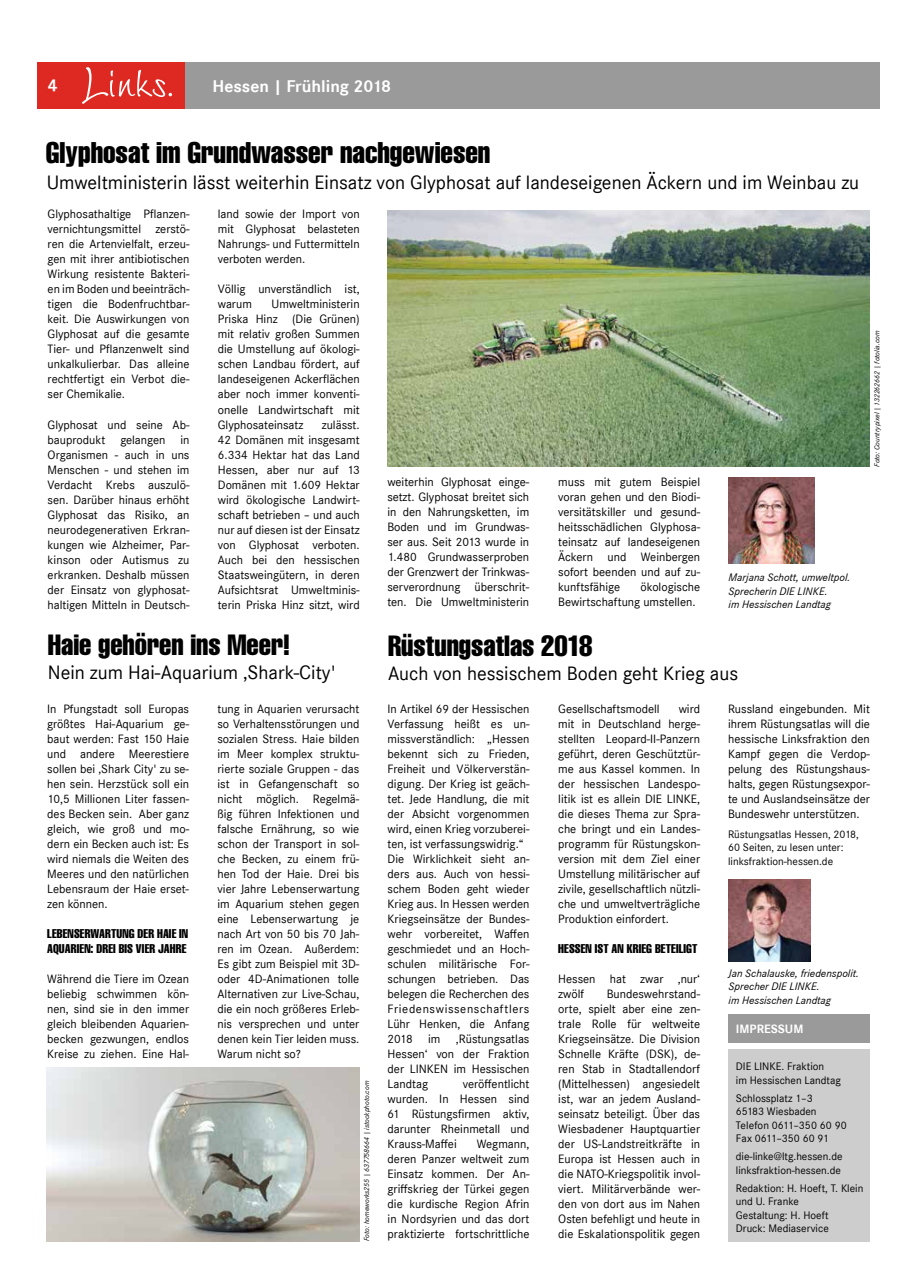
<style>
.page{position:relative;width:915px;height:1287px;background:#fff}
.page>*{position:absolute;margin:0;border:0;box-sizing:border-box;transform-origin:0 0}
.t1{font:62.5px "Wiesbaden Swing LT Std";color:#fff}
.t2{font:29.38px "Helvetica LT Std Comp";color:#000}
.t3{font:28.75px "Helvetica LT Std Comp";color:#000}
.t4{font:20px "Corporate S";color:#000}
.t5{font:700 17.5px "Corporate S";color:#fff}
.t6{font:12.5px/15px "Corporate S";color:#000;text-align:justify}
.t7{font:12.5px/15px "Helvetica LT Std Comp";letter-spacing:.01em;color:#000}
.t8{font:700 12.5px "Corporate S";color:#fff}
.t9{font:11.25px/13.5px "Corporate S";color:#000}
.t10{font:italic 11.25px/13.5px "Corporate S";color:#000}
.t11{font:italic 7.5px "Corporate S";color:#000}
</style>
<div class="page">
<div style="left:185px;top:62px;width:694px;height:47px;background:#9a9a9a"></div>
<div style="left:38px;top:62px;width:147px;height:47px;background:#de2922"></div>
<div style="left:727px;top:1014px;width:142px;height:29px;background:#9a9a9a"></div>
<div style="left:727px;top:1048px;width:142px;height:192px;background:#cdcdcd"></div>
<img style="left:47px;top:1067px;width:312px;height:173px">
<img style="left:387px;top:210px;width:482px;height:257px">
<img style="left:728px;top:478px;width:86px;height:85px">
<img style="left:728px;top:879px;width:82px;height:82px">
<h3 class="t5" style="left:48px;top:75px;width:11px">4</h3>
<h1 class="t1" style="left:83px;top:47px;width:94px">Links.</h1>
<h3 class="t5" style="left:212px;top:76px;width:180px">Hessen | Frühling 2018</h3>
<h2 class="t2" style="left:46px;top:134px;width:446px">Glyphosat im Grundwasser nachgewiesen</h2>
<h3 class="t4" style="left:47px;top:171px;width:813px">Umweltministerin lässt weiterhin Einsatz von Glyphosat auf landeseigenen Äckern und im Weinbau zu</h3>
<p class="t6" style="left:48px;top:207px;width:143px">Glyphosathaltige Pflanzen&shy;vernichtungsmittel zerstö&shy;ren die Artenvielfalt, erzeu&shy;gen mit ihrer antibiotischen Wirkung resistente Bakteri&shy;en im Boden und beeinträch&shy;tigen die Bodenfruchtbar&shy;keit. Die Auswirkungen von Glyphosat auf die gesamte Tier- und Pflanzenwelt sind unkalkulierbar. Das alleine rechtfertigt ein Verbot die&shy;ser Chemikalie.</p>
<p class="t6" style="left:48px;top:417px;width:143px">Glyphosat und seine Ab&shy;bauprodukt gelangen in Organismen - auch in uns Menschen - und stehen im Verdacht Krebs auszulö&shy;sen. Darüber hinaus erhöht Glyphosat das Risiko, an neurodegenerativen Erkran&shy;kungen wie Alzheimer, Par&shy;kinson oder Autismus zu erkranken. Deshalb müssen der Einsatz von glyphosat&shy;haltigen Mitteln in Deutsch-</p>
<p class="t6" style="left:218px;top:207px;width:143px">land sowie der Import von mit Glyphosat belasteten Nahrungs- und Futtermitteln verboten werden.</p>
<p class="t6" style="left:218px;top:282px;width:143px">Völlig unverständlich ist, warum</p>
<p class="t6" style="left:218px;top:297px;width:143px;text-indent:54px">Umweltministerin Priska Hinz (Die Grünen) mit relativ großen Summen die Umstellung auf ökologi&shy;schen Landbau fördert, auf landeseigenen Ackerflächen aber noch immer konventi&shy;onelle Landwirtschaft mit Glyphosateinsatz</p>
<p class="t6" style="left:218px;top:417px;width:143px;text-indent:104px">zulässt.<br>42 Domänen mit insgesamt 6.334 Hektar hat das Land Hessen, aber nur auf 13<br>Domänen mit 1.609 Hektar wird ökologische Landwirt&shy;schaft betrieben – und auch nur auf diesen ist der Einsatz von Glyphosat verboten.<br>Auch bei den hessischen Staatsweingütern, in deren Aufsichtsrat Umweltminis&shy;terin Priska Hinz sitzt, wird</p>
<p class="t6" style="left:387px;top:474px;width:143px">weiterhin Glyphosat einge&shy;setzt. Glyphosat breitet sich in den Nahrungsketten, im Boden und im Grundwas&shy;ser aus. Seit 2013 wurde in 1.480 Grundwasserproben der Grenzwert der Trinkwas&shy;serverordnung überschrit&shy;ten. Die Umweltministerin</p>
<p class="t6" style="left:558px;top:474px;width:143px">muss mit gutem Beispiel voran gehen und den Biodi&shy;versitätskiller und gesund&shy;heitsschädlichen Glyphosa&shy;teinsatz auf landeseigenen Äckern und Weinbergen sofort beenden und auf zu&shy;kunftsfähige</p>
<p class="t10" style="left:728px;top:570px;width:123px">Marjana Schott, umweltpol.<br>Sprecherin DIE LINKE.<br>im Hessischen Landtag</p>
<p class="t6" style="left:558px;top:579px;width:143px;text-indent:82px">ökologische<br>Bewirtschaftung umstellen.</p>
<p class="t11" style="left:872px;top:467px;width:138px;rotate:-90deg">Foto: Countrypixel | 132262662 | fotolia.com</p>
<h3 class="t3" style="left:48px;top:626px;width:244px">Haie gehören ins Meer!</h3>
<h3 class="t4" style="left:48px;top:660px;width:289px">Nein zum Hai-Aquarium ‚Shark-City'</h3>
<p class="t6" style="left:47px;top:701px;width:143px">In Pfungstadt soll Europas größtes Hai-Aquarium ge&shy;baut werden: Fast 150 Haie und andere Meerestiere sollen bei ‚Shark City' zu se&shy;hen sein. Herzstück soll ein 10,5 Millionen Liter fassen&shy;des Becken sein. Aber ganz gleich, wie groß und mo&shy;dern ein Becken auch ist: Es wird niemals die Weiten des Meeres und den natürlichen Lebensraum der Haie erset&shy;zen können.</p>
<p class="t7" style="left:47px;top:925px;width:142px">LEBENSERWARTUNG DER HAIE IN<br>AQUARIEN: DREI BIS VIER JAHRE</p>
<p class="t6" style="left:47px;top:971px;width:143px">Während die Tiere im Ozean beliebig schwimmen kön&shy;nen, sind sie in den immer gleich bleibenden Aquarien&shy;becken gezwungen, endlos Kreise zu ziehen. Eine Hal-</p>
<p class="t6" style="left:217px;top:701px;width:143px">tung in Aquarien verursacht so Verhaltensstörungen und sozialen Stress. Haie bilden im Meer komplex struktu&shy;rierte soziale Gruppen - das ist in Gefangenschaft so nicht möglich. Regelmä&shy;ßig führen Infektionen und falsche Ernährung, so wie schon der Transport in sol&shy;che Becken, zu einem frü&shy;hen Tod der Haie. Drei bis vier Jahre Lebenserwartung im Aquarium stehen gegen eine Lebenserwartung je nach Art von 50 bis 70 Jah&shy;ren im Ozean. Außerdem:<br>Es gibt zum Beispiel mit 3D&shy;oder 4D-Animationen tolle Alternativen zur Live-Schau, die ein noch größeres Erleb&shy;nis versprechen und unter denen kein Tier leiden muss.<br>Warum nicht so?</p>
<p class="t11" style="left:362px;top:1240px;width:162px;rotate:-90deg">Foto: homeworks255 | 637758664 | istockphoto.com</p>
<h3 class="t3" style="left:388px;top:627px;width:206px">Rüstungsatlas 2018</h3>
<h3 class="t4" style="left:388px;top:662px;width:351px">Auch von hessischem Boden geht Krieg aus</h3>
<p class="t6" style="left:387px;top:701px;width:143px;text-align:left">In Artikel 69 der Hessischen<br>Verfassung heißt es un&shy;missverständlich: „Hessen bekennt sich zu Frieden,<br>Freiheit und Völkerverstän&shy;digung. Der Krieg ist geäch&shy;tet. Jede Handlung, die mit der Absicht vorgenommen wird, einen Krieg vorzuberei&shy;ten, ist verfassungswidrig.“<br>Die Wirklichkeit sieht an&shy;ders aus. Auch von hessi&shy;schem Boden geht wieder<br>Krieg aus. In Hessen werden<br>Kriegseinsätze der Bundes&shy;wehr vorbereitet, Waffen geschmiedet und an Hoch&shy;schulen militärische For&shy;schungen betrieben. Das belegen die Recherchen des<br>Friedenswissenschaftlers<br>Lühr Henken, die Anfang<br>2018 im ,Rüstungsatlas<br>Hessen‘ von der Fraktion der LINKEN im Hessischen<br>Landtag</p>
<p class="t6" style="left:558px;top:701px;width:103px">Gesellschaftsmodell</p>
<p class="t6" style="left:558px;top:701px;width:143px;text-indent:120px">wird mit in Deutschland herge&shy;stellten Leopard-II-Panzern geführt, deren Geschütztür&shy;me aus Kassel kommen. In der hessischen Landespo&shy;litik ist es allein DIE LINKE, die dieses Thema zur Spra&shy;che bringt und ein Landes&shy;programm für Rüstungskon&shy;version mit dem Ziel einer Umstellung militärischer auf zivile, gesellschaftlich nützli&shy;che und umweltverträgliche Produktion einfordert.</p>
<p class="t7" style="left:558px;top:940px;width:141px">HESSEN IST AN KRIEG BETEILIGT</p>
<p class="t6" style="left:558px;top:971px;width:143px">Hessen hat zwar ,nur‘ zwölf</p>
<p class="t6" style="left:727px;top:701px;width:143px">Russland eingebunden. Mit ihrem Rüstungsatlas will die hessische Linksfraktion den Kampf gegen die Verdop&shy;pelung des Rüstungshaus&shy;halts, gegen Rüstungsexpor&shy;te und Auslandseinsätze der Bundeswehr unterstützen.</p>
<p class="t9" style="left:727px;top:827px;width:132px">Rüstungsatlas Hessen, 2018,<br>60 Seiten, zu lesen unter: linksfraktion-hessen.de</p>
<p class="t10" style="left:728px;top:966px;width:132px">Jan Schalauske, friedenspolit.<br>Sprecher DIE LINKE.<br>im Hessischen Landtag</p>
<p class="t6" style="left:558px;top:986px;width:143px;text-indent:48px">Bundeswehrstand&shy;orte, spielt aber eine zen&shy;trale Rolle für weltweite Kriegseinsätze. Die Division Schnelle Kräfte (DSK), de&shy;ren Stab in Stadtallendorf (Mittelhessen) angesiedelt ist, war an jedem Ausland&shy;seinsatz beteiligt. Über das Wiesbadener Hauptquartier der US-Landstreitkräfte in Europa ist Hessen auch in die NATO-Kriegspolitik invol&shy;viert. Militärverbände wer&shy;den von dort aus im Nahen Osten befehligt und heute in die Eskalationspolitik gegen</p>
<p class="t8" style="left:735px;top:1021px;width:69px">IMPRESSUM</p>
<p class="t9" style="left:735px;top:1059px;width:106px">DIE LINKE. Fraktion<br>im Hessischen Landtag</p>
<p class="t9" style="left:735px;top:1091px;width:112px">Schlossplatz 1–3<br>65183 Wiesbaden<br>Telefon 0611–350 60 90<br>Fax 0611–350 60 91</p>
<p class="t9" style="left:735px;top:1149px;width:108px">die-linke@ltg.hessen.de linksfraktion-hessen.de</p>
<p class="t9" style="left:735px;top:1181px;width:129px">Redaktion: H. Hoeft, T. Klein und U. Franke<br>Gestaltung: H. Hoeft<br>Druck: Mediaservice</p>
<p class="t6" style="left:387px;top:1076px;width:143px;text-indent:75px">veröffentlicht wurden. In Hessen sind 61 Rüstungsfirmen aktiv, darunter Rheinmetall und Krauss-Maffei</p>
<p class="t6" style="left:387px;top:1136px;width:143px;text-indent:89px">Wegmann, deren Panzer weltweit zum Einsatz kommen. Der An&shy;griffskrieg der Türkei gegen die kurdische Region Afrin in Nordsyrien und das dort praktizierte fortschrittliche</p>
</div>
